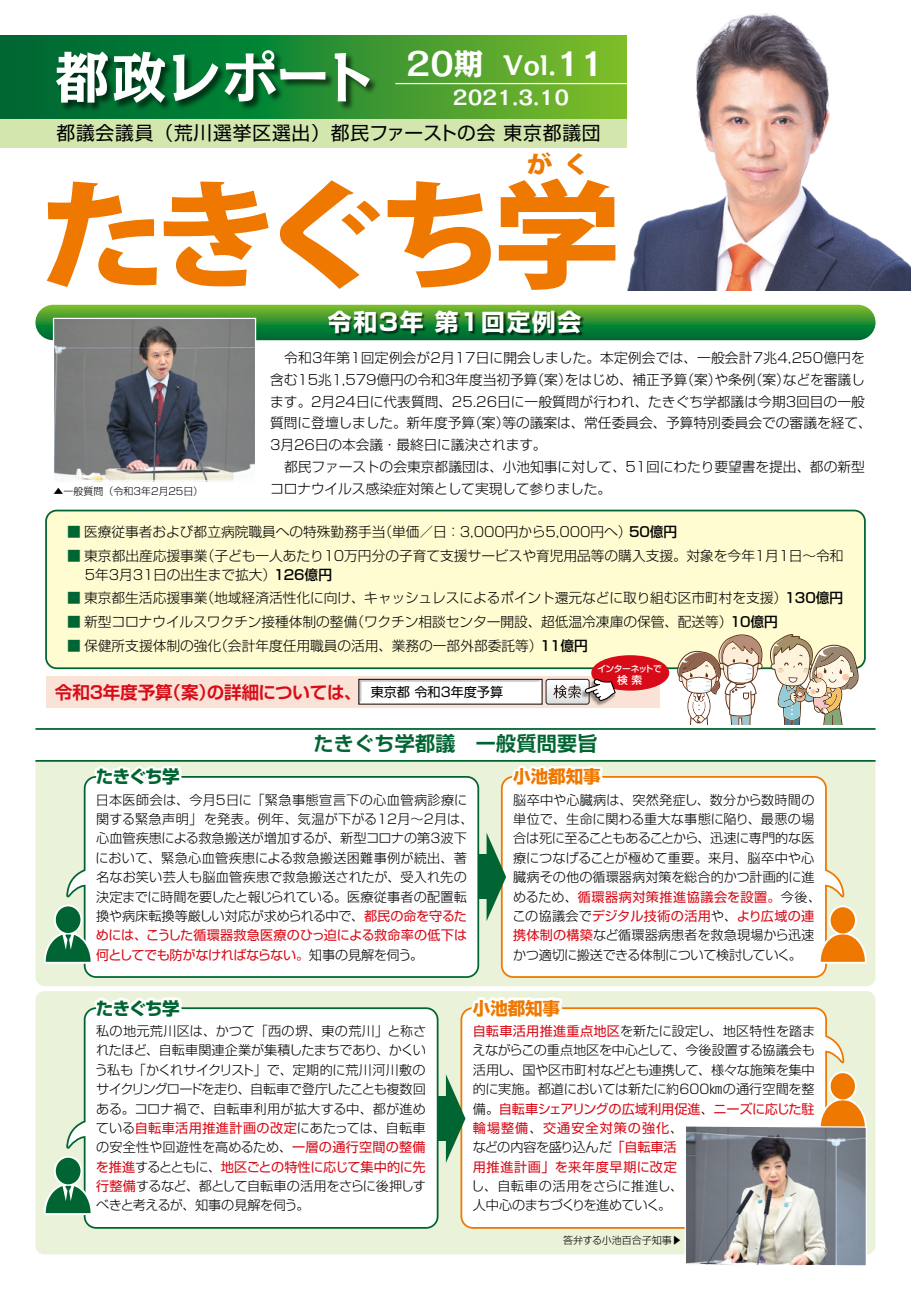
<style>
.page{position:relative;width:911px;height:1290px;background:#fff}
.page>*{position:absolute;margin:0;border:0;box-sizing:border-box;transform-origin:0 0}
.t1{font:800 116.5px "Koz Go Pr 6 N";letter-spacing:-.11em;color:#ee7800;scale:1.11 1}
.t2{font:700 55px "Kakumin Pro";letter-spacing:.01em;color:#fff}
.t3{font:700 32.5px "Kakumin Pro";color:#fff}
.t4{font:700 29.25px "Kakumin Pro";color:#fff}
.t5{font:700 26px "Kakumin Pro";color:#fff}
.t6{font:700 23.75px "Shin Go Pr 6 N";letter-spacing:.07em;color:#fff}
.t7{font:800 23.62px "Koz Go Pr 6 N";color:#ee7800;scale:1.11 1}
.t8{font:700 20px "Shin Go Pr 6 N De";letter-spacing:.015em;color:#006532}
.t9{font:700 20px "Kakumin Pro";color:#fff}
.t10{font:18.75px "Shin Go Pr 6 N";letter-spacing:.045em;color:#000}
.t11{font:700 17.5px "Shin Go Pr 6 N De";letter-spacing:-.01em;color:#d80c18}
.t12{font:700 17.5px "Shin Go Pr 6 N";letter-spacing:-.005em;color:#ee7800}
.t13{font:700 17.5px "Shin Go Pr 6 N";letter-spacing:-.05em;color:#006532}
.t14{font:300 13.75px/21.9px "Shin Go Pr 6 N";letter-spacing:-.005em;color:#000}
.t15{font:500 13.75px "Shin Go Pr 6 N";letter-spacing:-.005em;color:#000}
.t16{font:300 13.12px/19.4px "Shin Go Pr 6 N";letter-spacing:-.005em;color:#000}
.t17{font:13.12px "Shin Go Pr 6 N";color:#000}
.t18{font:500 10.75px "Shin M Go Pr 6 N";color:#fff}
.t19{font:300 10px "Shin Go Pr 6 N";color:#000}
.t20{font:500 8.75px "Shin M Go Pr 6 N";letter-spacing:-.05em;color:#fff}
.s1{font-size:26px}
.s2{color:#006532}
.s3{font-weight:400;color:#d80c18}
</style>
<div class="page">
<div style="left:46px;top:510px;width:819px;height:158px;background:#fffcd1;border-radius:11px"></div>
<div style="left:45px;top:510px;width:820px;height:159px;border:2px solid #006532;border-radius:11px"></div>
<div style="left:35px;top:991px;width:840px;height:263px;background:#eaf3d9;border-radius:9px"></div>
<div style="left:35px;top:762px;width:840px;height:224px;background:#eaf3d9"></div>
<div style="left:462px;top:1009px;width:363px;height:218px;background:#fff;border-radius:11px"></div>
<svg style="left:466px;top:977px;width:99px;height:35px"></svg>
<div style="left:502px;top:778px;width:323px;height:198px;background:#fff;border-radius:11px"></div>
<svg style="left:677px;top:634px;width:85px;height:91px"></svg>
<svg style="left:770px;top:634px;width:88px;height:91px"></svg>
<div style="left:477px;top:855px;width:17px;height:44px;background:#006532"></div>
<svg style="left:486px;top:833px;width:20px;height:88px"></svg>
<div style="left:437px;top:1096px;width:16px;height:45px;background:#006532"></div>
<svg style="left:446px;top:1074px;width:19px;height:89px"></svg>
<svg style="left:35px;top:305px;width:840px;height:35px;background:#3a9630"></svg>
<img style="left:327px;top:309px;width:260px;height:32px">
<hr style="left:35px;top:728px;width:840px;height:2px;background:#006532">
<hr style="left:35px;top:760px;width:840px;height:2px;background:#006532">
<div style="left:46px;top:676px;width:613px;height:32px;background:#fae3d6"></div>
<div style="left:591px;top:655px;width:78px;height:36px;background:#d80c18;border-radius:50%"></div>
<svg style="left:358px;top:678px;width:264px;height:27px;background:#dcd5d4"></svg>
<img style="left:55px;top:320px;width:199px;height:160px">
<div style="left:53px;top:318px;width:203px;height:164px;border:1px solid #fff"></div>
<svg style="left:506px;top:761px;width:99px;height:20px"></svg>
<div style="left:84px;top:776px;width:395px;height:202px;border:4px solid #006532;border-radius:11px"></div>
<div style="left:86px;top:778px;width:391px;height:198px;background:#fff;border-radius:11px"></div>
<svg style="left:90px;top:762px;width:96px;height:18px"></svg>
<div style="left:86px;top:1009px;width:351px;height:218px;background:#fff;border-radius:11px"></div>
<svg style="left:42px;top:865px;width:144px;height:195px"></svg>
<svg style="left:42px;top:1117px;width:53px;height:138px"></svg>
<svg style="left:684px;top:865px;width:184px;height:401px"></svg>
<div style="left:0;top:119px;width:626px;height:28px;background:#d2e6ae"></div>
<svg style="left:0;top:35px;width:626px;height:84px;background:#449a2f"></svg>
<img style="left:626px;top:13px;width:285px;height:278px">
<img style="left:53px;top:48px;width:337px;height:71px">
<hr style="left:395px;top:83px;width:232px;height:1px;background:#fff">
<h2 class="t2" style="left:55px;top:34px;width:324px">都政レポート</h2>
<h3 class="t4" style="left:454px;top:41px;width:31px">期</h3>
<h3 class="t3" style="left:406px;top:38px;width:50px">20</h3>
<h3 class="t3" style="left:548px;top:38px;width:58px"><span class="s1">.</span>11</h3>
<h3 class="t5" style="left:503px;top:45px;width:47px">Vol</h3>
<h3 class="t9" style="left:453px;top:81px;width:118px">2021.3.10</h3>
<h3 class="t10" style="left:56px;top:118px;width:546px">都議会議員（荒川選挙区選出）都民ファーストの会東京都議団</h3>
<h3 class="t7" style="left:526px;top:151px;width:58px">がく</h3>
<h1 class="t1" style="left:37px;top:170px;width:528px">たきぐち学</h1>
<h3 class="t6" style="left:328px;top:303px;width:97px">令和3年</h3>
<p class="t14" style="left:270px;top:345px;width:596px;text-align:right">　令和3年第1回定例会が2月17日に開会しました。本定例会では、一般会計7兆4,250億円をなどを審議し</p>
<h3 class="t6" style="left:435px;top:303px;width:148px">第1回定例会</h3>
<p class="t14" style="left:530px;top:367px;width:43px">（案）</p>
<p class="t14" style="left:680px;top:367px;width:43px">（案）</p>
<p class="t14" style="left:748px;top:367px;width:43px">（案）</p>
<p class="t14" style="left:270px;top:367px;width:269px">含む15兆1,579億円の令和3年度当初予算</p>
<p class="t14" style="left:270px;top:389px;width:596px">ます。2月24日に代表質問、25.26日に一般質問が行われ、たきぐち学都議は今期3回目の一般</p>
<p class="t14" style="left:502px;top:411px;width:371px">等の議案は、常任委員会、予算特別委員会での審議を経て、</p>
<p class="t14" style="left:714px;top:367px;width:43px">や条例</p>
<p class="t14" style="left:564px;top:367px;width:124px">をはじめ、補正予算</p>
<p class="t14" style="left:468px;top:411px;width:43px">（案）</p>
<p class="t14" style="left:270px;top:411px;width:596px">質問に登壇しました。新年度予算<br>3月26日の本会議・最終日に議決されます。<br>　都民ファーストの会東京都議団は、小池知事に対して、51回にわたり要望書を提出、都の新型コロナウイルス感染症対策として実現して参りました。</p>
<p class="t15" style="left:629px;top:521px;width:50px">50億円</p>
<p class="t19" style="left:54px;top:482px;width:151px">▲一般質問（令和3年2月25日(</p>
<p class="t14" style="left:201px;top:519px;width:644px;line-height:23.8px;text-indent:-133px"><span class="s2">■</span> 医療従事者および都立病院職員への特殊勤務手当<br>（子ども一人あたり10万円分の子育て支援サービスや育児用品等の購入支援。対象を今年1月1日～令和</p>
<p class="t14" style="left:378px;top:520px;width:255px">（単価／日：3,000円から5,000円へ）</p>
<p class="t14" style="left:67px;top:543px;width:142px"><span class="s2">■</span> 東京都出産応援事業</p>
<p class="t14" style="left:85px;top:562px;width:193px">5年3月31日の出生まで拡大）</p>
<p class="t15" style="left:274px;top:563px;width:60px">126億円</p>
<p class="t14" style="left:200px;top:586px;width:588px">（地域経済活性化に向け、キャッシュレスによるポイント還元などに取り組む区市町村を支援）</p>
<p class="t14" style="left:67px;top:586px;width:142px"><span class="s2">■</span> 東京都生活応援事業</p>
<p class="t14" style="left:350px;top:610px;width:383px">（ワクチン相談センター開設、超低温冷凍庫の保管、配送等）</p>
<p class="t14" style="left:67px;top:610px;width:291px"><span class="s2">■</span> 新型コロナウイルスワクチン接種体制の整備</p>
<p class="t14" style="left:214px;top:633px;width:330px">（会計年度任用職員の活用、業務の一部外部委託等）</p>
<p class="t14" style="left:67px;top:633px;width:155px"><span class="s2">■</span> 保健所支援体制の強化</p>
<p class="t15" style="left:540px;top:634px;width:49px">11億円</p>
<h3 class="t11" style="left:55px;top:678px;width:119px">令和3年度予算</h3>
<h3 class="t11" style="left:164px;top:678px;width:54px">（案）</h3>
<h3 class="t11" style="left:207px;top:678px;width:156px">の詳細については、</h3>
<p class="t17" style="left:371px;top:681px;width:134px">東京都令和3年度予算</p>
<p class="t20" style="left:597px;top:662px;width:66px">インターネットで</p>
<p class="t18" style="left:617px;top:672px;width:27px">検索</p>
<p class="t15" style="left:730px;top:611px;width:50px">10億円</p>
<p class="t15" style="left:784px;top:587px;width:60px">130億円</p>
<h3 class="t8" style="left:313px;top:727px;width:285px">たきぐち学都議　一般質問要旨</h3>
<h3 class="t13" style="left:96px;top:763px;width:85px">たきぐち学</h3>
<p class="t16" style="left:96px;top:789px;width:379px">日本医師会は、今月5日に「緊急事態宣言下の心血管病診療に関する緊急声明」を発表。例年、気温が下がる12月～2月は、心血管疾患による救急搬送が増加するが、新型コロナの第3波下において、緊急心血管疾患による救急搬送困難事例が続出、著名なお笑い芸人も脳血管疾患で救急搬送されたが、受入れ先の決定までに時間を要したと報じられている。医療従事者の配置転換や病床転換等厳しい対応が求められる中で、<span class="s3">都民の命を守るためには、こうした循環器救急医療のひっ迫による救命率の低下は何としてでも防がなければならない。</span>知事の見解を伺う。</p>
<h3 class="t13" style="left:96px;top:994px;width:85px">たきぐち学</h3>
<p class="t16" style="left:95px;top:1020px;width:333px;text-align:justify">私の地元荒川区は、かつて「西の堺、東の荒川」と称されたほど、自転車関連企業が集積したまちであり、かくいう私も「かくれサイクリスト」で、定期的に荒川河川敷のサイクリングロードを走り、自転車で登庁したことも複数回ある。コロナ禍で、自転車利用が拡大する中、都が進めている<span class="s3">自転車活用推進計画の改定</span>にあたっては、自転車の安全性や回遊性を高めるため、<span class="s3">一層の通行空間の整備を推進</span>するとともに、<span class="s3">地区ごとの特性に応じて集中的に先行整備</span>するなど、都として自転車の活用をさらに後押しすべきと考えるが、知事の見解を伺う。</p>
<h3 class="t12" style="left:513px;top:763px;width:89px">小池都知事</h3>
<p class="t16" style="left:512px;top:789px;width:310px">脳卒中や心臓病は、突然発症し、数分から数時間の単位で、生命に関わる重大な事態に陥り、最悪の場合は死に至ることもあることから、迅速に専門的な医療につなげることが極めて重要。来月、脳卒中や心臓病その他の循環器病対策を総合的かつ計画的に進めるため、<span class="s3">循環器病対策推進協議会を設置。</span>今後、この協議会で<span class="s3">デジタル技術の活用</span>や、<span class="s3">より広域の連携体制の構築</span>など循環器病患者を救急現場から迅速かつ適切に搬送できる体制について検討していく。</p>
<h3 class="t12" style="left:473px;top:994px;width:89px">小池都知事</h3>
<p class="t16" style="left:472px;top:1020px;width:344px"><span class="s3">自転車活用推進重点地区</span>を新たに設定し、地区特性を踏まえながらこの重点地区を中心として、今後設置する協議会も活用し、国や区市町村などとも連携して、様々な施策を集中的に実施。都道においては新たに約600㎞の通行空間を整備。<span class="s3">自転車シェアリングの広域利用促進</span>、<span class="s3">ニーズに応じた駐輪場整備</span>、<span class="s3">交通安全対策の強化</span>、<br>などの内容を盛り込んだ<span class="s3">「自転車活<br>用推進計画」を来年度早期に改定</span></p>
<p class="t16" style="left:471px;top:1175px;width:214px">し、自転車の活用をさらに推進し、人中心のまちづくりを進めていく。</p>
<p class="t19" style="left:563px;top:1232px;width:120px">答弁する小池百合子知事▶</p>
</div>
